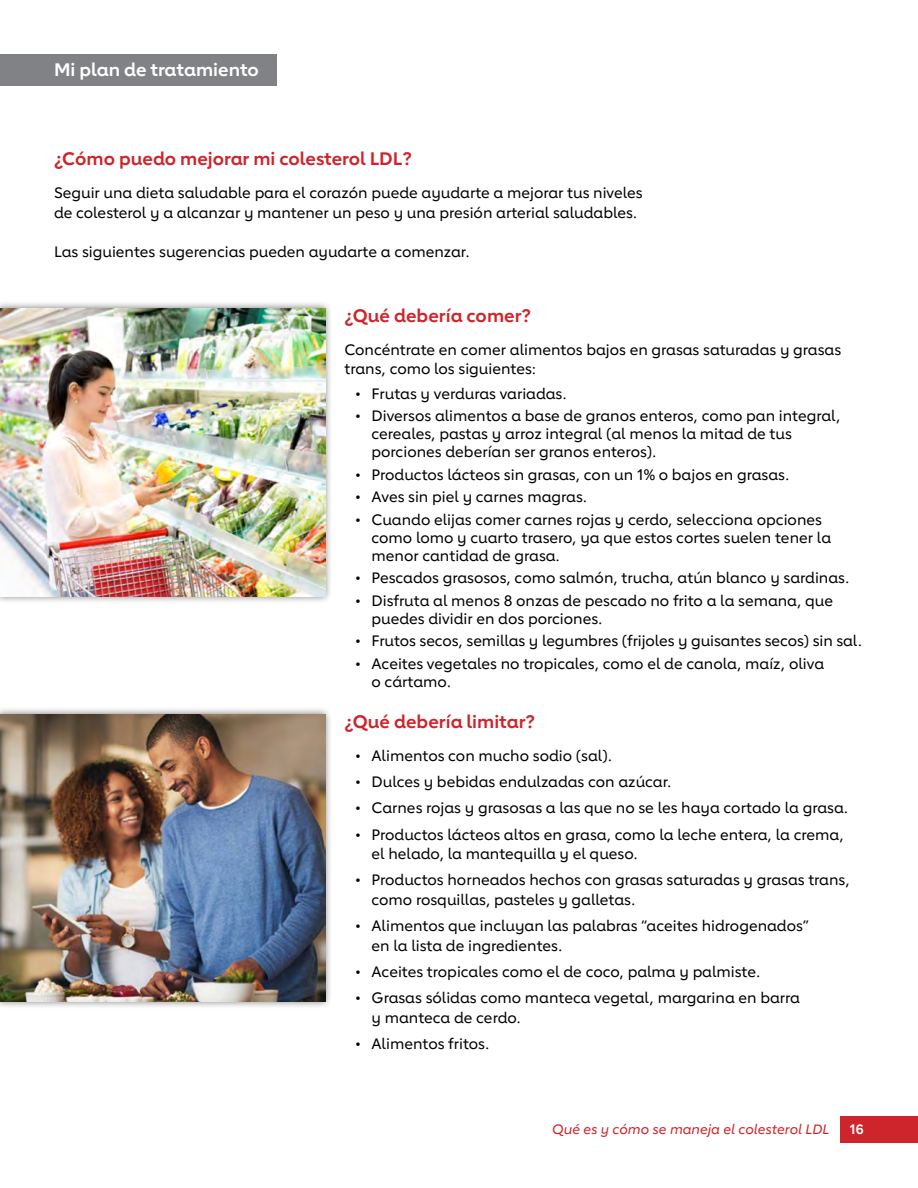
<style>
.page{position:relative;width:918px;height:1188px;background:#fff}
.page>*{position:absolute;margin:0;border:0;box-sizing:border-box;transform-origin:0 0}
.t1{font:700 18px "Lub Dub";color:#ce242b}
.t2{font:700 18px "Lub Dub";color:#fff}
.t3{font:500 15px/19.5px "Lub Dub";color:#000}
.t4{font:italic 500 13.5px "Lub Dub";color:#ce242b}
.t5{font:700 13.5px "Lub Dub";color:#fff}
</style>
<div class="page">
<div style="left:0;top:54px;width:277px;height:31px;background:#808285"></div>
<div style="left:0;top:301px;width:333px;height:303px;background:#000;opacity:.5"></div>
<img style="left:0;top:308px;width:325px;height:288px">
<div style="left:0;top:707px;width:333px;height:302px;background:#000;opacity:.5"></div>
<img style="left:0;top:714px;width:325px;height:288px">
<div style="left:840px;top:1116px;width:78px;height:27px;background:#ce242b"></div>
<p class="t2" style="left:54px;top:58px;width:206px">Mi plan de tratamiento</p>
<h2 class="t1" style="left:54px;top:148px;width:359px">¿Cómo puedo mejorar mi colesterol LDL?</h2>
<p class="t3" style="left:54px;top:183px;width:590px">Seguir una dieta saludable para el corazón puede ayudarte a mejorar tus niveles de colesterol y a alcanzar y mantener un peso y una presión arterial saludables.</p>
<p class="t3" style="left:54px;top:242px;width:417px">Las siguientes sugerencias pueden ayudarte a comenzar.</p>
<h3 class="t1" style="left:345px;top:304px;width:188px">¿Qué debería comer?</h3>
<p class="t3" style="left:345px;top:339px;width:498px">Concéntrate en comer alimentos bajos en grasas saturadas y grasas trans, como los siguientes:</p>
<p class="t3" style="left:355px;top:384px;width:213px">• Frutas y verduras variadas.</p>
<p class="t3" style="left:372px;top:407px;width:471px;line-height:18px;text-indent:-16px">• Diversos alimentos a base de granos enteros, como pan integral, cereales, pastas y arroz integral (al menos la mitad de tus porciones deberían ser granos enteros).</p>
<p class="t3" style="left:355px;top:465px;width:436px">• Productos lácteos sin grasas, con un 1% o bajos en grasas.</p>
<p class="t3" style="left:355px;top:487px;width:233px">• Aves sin piel y carnes magras.</p>
<p class="t3" style="left:372px;top:510px;width:461px;line-height:18px;text-indent:-16px">• Cuando elijas comer carnes rojas y cerdo, selecciona opciones como lomo y cuarto trasero, ya que estos cortes suelen tener la menor cantidad de grasa.</p>
<p class="t3" style="left:355px;top:568px;width:496px">• Pescados grasosos, como salmón, trucha, atún blanco y sardinas.</p>
<p class="t3" style="left:372px;top:591px;width:463px;line-height:18px;text-indent:-16px">• Disfruta al menos 8 onzas de pescado no frito a la semana, que puedes dividir en dos porciones.</p>
<p class="t3" style="left:355px;top:631px;width:509px">• Frutos secos, semillas y legumbres (frijoles y guisantes secos) sin sal.</p>
<p class="t3" style="left:372px;top:654px;width:454px;line-height:18px;text-indent:-16px">• Aceites vegetales no tropicales, como el de canola, maíz, oliva o cártamo.</p>
<h3 class="t1" style="left:345px;top:711px;width:192px">¿Qué debería limitar?</h3>
<p class="t3" style="left:355px;top:746px;width:258px">• Alimentos con mucho sodio (sal).</p>
<p class="t3" style="left:355px;top:772px;width:318px">• Dulces y bebidas endulzadas con azúcar.</p>
<p class="t3" style="left:355px;top:798px;width:494px">• Carnes rojas y grasosas a las que no se les haya cortado la grasa.</p>
<p class="t3" style="left:372px;top:824px;width:474px;text-indent:-16px">• Productos lácteos altos en grasa, como la leche entera, la crema, el helado, la mantequilla y el queso.</p>
<p class="t3" style="left:372px;top:870px;width:480px;text-indent:-16px">• Productos horneados hechos con grasas saturadas y grasas trans, como rosquillas, pasteles y galletas.</p>
<p class="t3" style="left:372px;top:916px;width:439px;text-indent:-16px">• Alimentos que incluyan las palabras “aceites hidrogenados” en la lista de ingredientes.</p>
<p class="t3" style="left:355px;top:962px;width:407px">• Aceites tropicales como el de coco, palma y palmiste.</p>
<p class="t3" style="left:372px;top:988px;width:430px;text-indent:-16px">• Grasas sólidas como manteca vegetal, margarina en barra y manteca de cerdo.</p>
<p class="t3" style="left:355px;top:1034px;width:136px">• Alimentos fritos.</p>
<p class="t4" style="left:552px;top:1122px;width:279px">Qué es y cómo se maneja el colesterol LDL</p>
<p class="t5" style="left:850px;top:1122px;width:16px">16</p>
</div>
